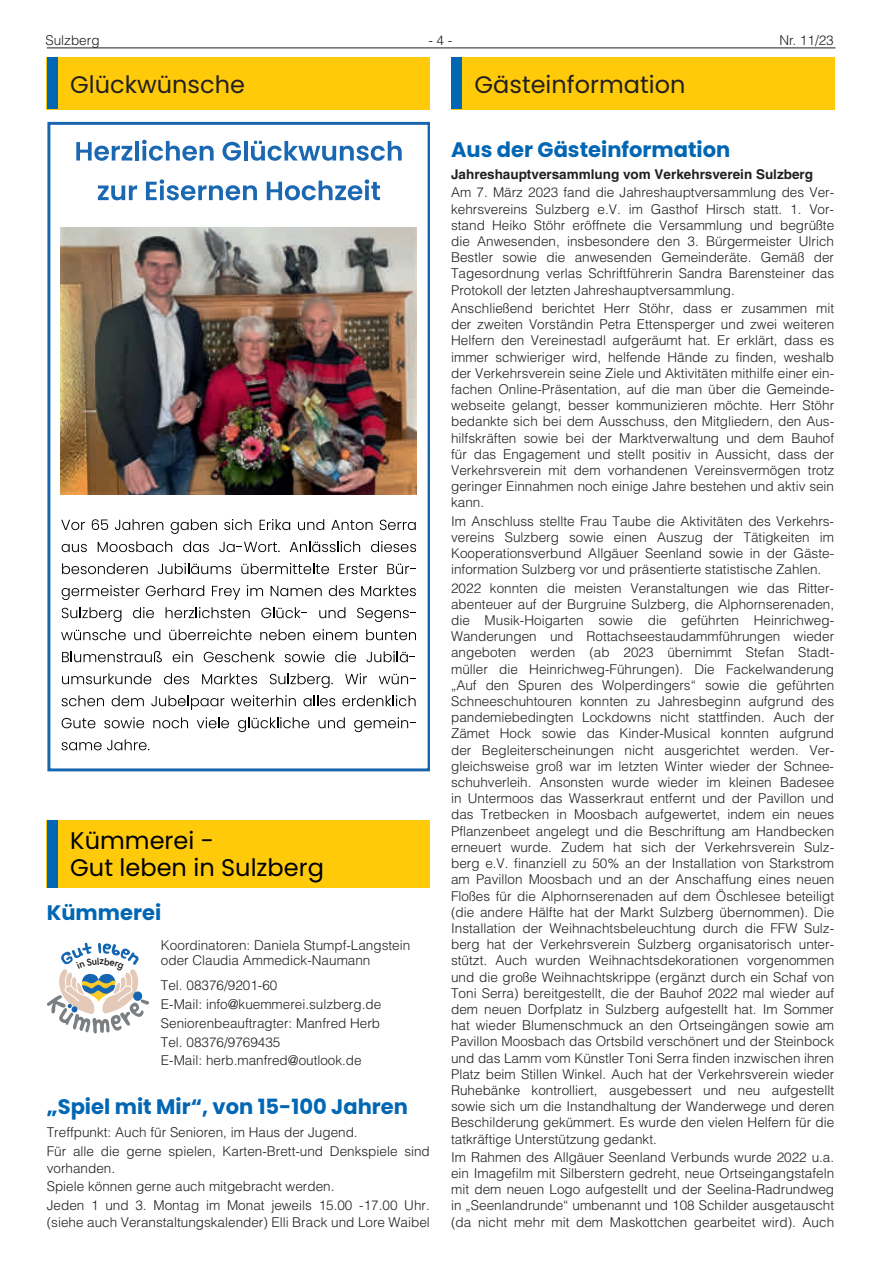
<style>
.page{position:relative;width:881px;height:1263px;background:#fff}
.page>*{position:absolute;margin:0;border:0;box-sizing:border-box;transform-origin:0 0}
.t1{font:24px "Poppins";color:#231f20}
.t2{font:24px/27.3px "Poppins Regular 2";color:#000}
.t3{font:700 21px "Poppins";color:#0166b3}
.t4{font:300 13.5px/16.2px "Helvetica LT";color:#231f20;text-align:justify}
.t5{font:700 13.5px "Helvetica LT";color:#231f20}
</style>
<div class="page">
<hr style="left:47px;top:48px;width:788px;height:1px;background:#231f20">
<div style="left:451px;top:57px;width:382px;height:52px;background:#feca0a"></div>
<div style="left:451px;top:57px;width:10px;height:52px;background:#0166b3"></div>
<div style="left:47px;top:57px;width:382px;height:52px;background:#feca0a"></div>
<div style="left:47px;top:57px;width:10px;height:52px;background:#0166b3"></div>
<div style="left:47px;top:122px;width:382px;height:649px;border:3px solid #1665af"></div>
<svg style="left:76px;top:142px;width:56px;height:19px"></svg>
<hr style="left:135px;top:141px;width:4px;height:19px;background:#1a68b2">
<svg style="left:142px;top:140px;width:71px;height:21px"></svg>
<svg style="left:222px;top:142px;width:19px;height:19px"></svg>
<hr style="left:244px;top:141px;width:3px;height:19px;background:#1a68b2">
<svg style="left:251px;top:141px;width:150px;height:20px"></svg>
<svg style="left:98px;top:185px;width:39px;height:15px"></svg>
<svg style="left:146px;top:179px;width:111px;height:21px"></svg>
<svg style="left:267px;top:179px;width:113px;height:21px"></svg>
<img style="left:61px;top:228px;width:355px;height:266px">
<svg style="left:61px;top:520px;width:24px;height:10px"></svg>
<svg style="left:92px;top:519px;width:16px;height:11px"></svg>
<svg style="left:115px;top:519px;width:48px;height:11px"></svg>
<svg style="left:171px;top:519px;width:46px;height:15px"></svg>
<svg style="left:224px;top:519px;width:27px;height:11px"></svg>
<svg style="left:259px;top:519px;width:31px;height:11px"></svg>
<svg style="left:298px;top:519px;width:26px;height:11px"></svg>
<svg style="left:331px;top:520px;width:41px;height:10px"></svg>
<svg style="left:379px;top:520px;width:36px;height:10px"></svg>
<svg style="left:62px;top:544px;width:25px;height:8px"></svg>
<svg style="left:98px;top:541px;width:74px;height:11px"></svg>
<svg style="left:183px;top:541px;width:26px;height:11px"></svg>
<svg style="left:219px;top:542px;width:60px;height:10px"></svg>
<svg style="left:289px;top:541px;width:71px;height:11px"></svg>
<svg style="left:371px;top:541px;width:45px;height:11px"></svg>
<svg style="left:62px;top:563px;width:86px;height:11px"></svg>
<svg style="left:158px;top:563px;width:73px;height:11px"></svg>
<svg style="left:241px;top:563px;width:88px;height:11px"></svg>
<svg style="left:339px;top:564px;width:38px;height:10px"></svg>
<svg style="left:387px;top:564px;width:28px;height:10px"></svg>
<svg style="left:62px;top:585px;width:77px;height:15px"></svg>
<svg style="left:146px;top:585px;width:58px;height:11px"></svg>
<svg style="left:212px;top:586px;width:28px;height:14px"></svg>
<svg style="left:247px;top:585px;width:16px;height:11px"></svg>
<svg style="left:270px;top:586px;width:51px;height:10px"></svg>
<svg style="left:329px;top:585px;width:25px;height:11px"></svg>
<svg style="left:361px;top:585px;width:54px;height:11px"></svg>
<svg style="left:62px;top:607px;width:59px;height:15px"></svg>
<svg style="left:133px;top:607px;width:21px;height:11px"></svg>
<svg style="left:165px;top:607px;width:85px;height:11px"></svg>
<svg style="left:261px;top:607px;width:46px;height:11px"></svg>
<svg style="left:319px;top:607px;width:26px;height:11px"></svg>
<svg style="left:357px;top:608px;width:58px;height:14px"></svg>
<svg style="left:61px;top:629px;width:65px;height:11px"></svg>
<svg style="left:134px;top:629px;width:26px;height:11px"></svg>
<svg style="left:169px;top:629px;width:82px;height:11px"></svg>
<svg style="left:260px;top:629px;width:44px;height:11px"></svg>
<svg style="left:313px;top:629px;width:44px;height:11px"></svg>
<svg style="left:366px;top:629px;width:50px;height:11px"></svg>
<svg style="left:62px;top:651px;width:100px;height:11px"></svg>
<svg style="left:173px;top:651px;width:19px;height:11px"></svg>
<svg style="left:204px;top:651px;width:70px;height:11px"></svg>
<svg style="left:284px;top:651px;width:40px;height:11px"></svg>
<svg style="left:335px;top:651px;width:21px;height:11px"></svg>
<svg style="left:366px;top:651px;width:49px;height:11px"></svg>
<svg style="left:62px;top:673px;width:89px;height:11px"></svg>
<svg style="left:164px;top:673px;width:25px;height:11px"></svg>
<svg style="left:202px;top:673px;width:55px;height:11px"></svg>
<svg style="left:270px;top:673px;width:62px;height:15px"></svg>
<svg style="left:345px;top:673px;width:22px;height:11px"></svg>
<svg style="left:378px;top:674px;width:37px;height:10px"></svg>
<svg style="left:62px;top:695px;width:42px;height:11px"></svg>
<svg style="left:112px;top:695px;width:32px;height:11px"></svg>
<svg style="left:151px;top:695px;width:73px;height:15px"></svg>
<svg style="left:231px;top:695px;width:65px;height:11px"></svg>
<svg style="left:303px;top:695px;width:32px;height:11px"></svg>
<svg style="left:342px;top:695px;width:73px;height:11px"></svg>
<svg style="left:62px;top:718px;width:33px;height:10px"></svg>
<svg style="left:104px;top:717px;width:40px;height:11px"></svg>
<svg style="left:153px;top:717px;width:35px;height:11px"></svg>
<svg style="left:197px;top:717px;width:32px;height:11px"></svg>
<svg style="left:238px;top:717px;width:71px;height:15px"></svg>
<svg style="left:318px;top:717px;width:26px;height:11px"></svg>
<svg style="left:354px;top:717px;width:61px;height:15px"></svg>
<svg style="left:62px;top:742px;width:39px;height:8px"></svg>
<svg style="left:107px;top:739px;width:42px;height:11px"></svg>
<div style="left:47px;top:820px;width:382px;height:68px;background:#feca0a"></div>
<div style="left:47px;top:820px;width:10px;height:68px;background:#0166b3"></div>
<svg style="left:47px;top:943px;width:102px;height:90px"></svg>
<p class="t4" style="left:45px;top:32px;width:56px">Sulzberg</p>
<p class="t4" style="left:428px;top:32px;width:26px">- 4 -</p>
<p class="t4" style="left:779px;top:32px;width:56px">Nr. 11/23</p>
<h1 class="t1" style="left:474px;top:71px;width:212px">Gästeinformation</h1>
<h1 class="t1" style="left:70px;top:71px;width:176px">Glückwünsche</h1>
<h1 class="t2" style="left:70px;top:827px;width:255px">Kümmerei -<br>Gut leben in Sulzberg</h1>
<h2 class="t3" style="left:47px;top:901px;width:116px">Kümmerei</h2>
<p class="t4" style="left:161px;top:938px;width:251px;line-height:15px">Koordinatoren: Daniela Stumpf-Langstein oder Claudia Ammedick-Naumann</p>
<p class="t4" style="left:161px;top:976px;width:222px;line-height:18.8px;text-align:left">Tel. 08376/9201-60<br>E-Mail: info@kuemmerei.sulzberg.de<br>Seniorenbeauftragter: Manfred Herb<br>Tel. 08376/9769435<br>E-Mail: herb.manfred@outlook.de</p>
<h2 class="t3" style="left:47px;top:1095px;width:362px">„Spiel mit Mir“, von 15-100 Jahren</h2>
<p class="t4" style="left:47px;top:1123px;width:384px;line-height:18.8px">Treffpunkt: Auch für Senioren, im Haus der Jugend.<br>Für alle die gerne spielen, Karten-Brett-und Denkspiele sind</p>
<p class="t4" style="left:47px;top:1158px;width:384px;line-height:18.8px;text-align:left">vorhanden.<br>Spiele können gerne auch mitgebracht werden.<br>Jeden 1 und 3. Montag im Monat jeweils 15.00 -17.00 Uhr.</p>
<p class="t4" style="left:47px;top:1214px;width:384px">(siehe auch Veranstaltungskalender) Elli Brack und Lore Waibel</p>
<h2 class="t3" style="left:451px;top:137px;width:280px">Aus der Gästeinformation</h2>
<p class="t5" style="left:451px;top:166px;width:363px">Jahreshauptversammlung vom Verkehrsverein Sulzberg</p>
<p class="t4" style="left:451px;top:184px;width:384px">Am 7. März 2023 fand die Jahreshauptversammlung des Ver&shy;kehrsvereins Sulzberg e.V. im Gasthof Hirsch statt. 1. Vor&shy;stand Heiko Stöhr eröffnete die Versammlung und begrüßte die Anwesenden, insbesondere den 3. Bürgermeister Ulrich Bestler sowie die anwesenden Gemeinderäte. Gemäß der Tagesordnung verlas Schriftführerin Sandra Barensteiner das Protokoll der letzten Jahreshauptversammlung.</p>
<p class="t4" style="left:451px;top:300px;width:384px">Anschließend berichtet Herr Stöhr, dass er zusammen mit der zweiten Vorständin Petra Ettensperger und zwei weiteren Helfern den Vereinestadl aufgeräumt hat. Er erklärt, dass es immer schwieriger wird, helfende Hände zu finden, weshalb der Verkehrsverein seine Ziele und Aktivitäten mithilfe einer ein&shy;fachen Online-Präsentation, auf die man über die Gemeinde&shy;webseite gelangt, besser kommunizieren möchte. Herr Stöhr bedankte sich bei dem Ausschuss, den Mitgliedern, den Aus&shy;hilfskräften sowie bei der Marktverwaltung und dem Bauhof für das Engagement und stellt positiv in Aussicht, dass der Verkehrsverein mit dem vorhandenen Vereinsvermögen trotz geringer Einnahmen noch einige Jahre bestehen und aktiv sein kann.</p>
<p class="t4" style="left:451px;top:513px;width:384px">Im Anschluss stellte Frau Taube die Aktivitäten des Verkehrs&shy;vereins Sulzberg sowie einen Auszug der Tätigkeiten im Kooperationsverbund Allgäuer Seenland sowie in der Gäste&shy;information Sulzberg vor und präsentierte statistische Zahlen.</p>
<p class="t4" style="left:451px;top:580px;width:384px">2022 konnten die meisten Veranstaltungen wie das Ritter&shy;abenteuer auf der Burgruine Sulzberg, die Alphornserenaden, die Musik-Hoigarten sowie die geführten Heinrichweg-Wanderungen und Rottachseestaudammführungen wieder angeboten werden (ab 2023 übernimmt Stefan Stadt&shy;müller die Heinrichweg-Führungen). Die Fackelwanderung „Auf den Spuren des Wolperdingers“ sowie die geführten Schneeschuhtouren konnten zu Jahresbeginn aufgrund des pandemiebedingten Lockdowns nicht stattfinden. Auch der Zämet Hock sowie das Kinder-Musical konnten aufgrund der Begleiterscheinungen nicht ausgerichtet werden. Ver&shy;gleichsweise groß war im letzten Winter wieder der Schnee&shy;schuhverleih. Ansonsten wurde wieder im kleinen Badesee in Untermoos das Wasserkraut entfernt und der Pavillon und das Tretbecken in Moosbach aufgewertet, indem ein neues Pflanzenbeet angelegt und die Beschriftung am Handbecken erneuert wurde. Zudem hat sich der Verkehrsverein Sulz&shy;berg e.V. finanziell zu 50% an der Installation von Starkstrom am Pavillon Moosbach und an der Anschaffung eines neuen Floßes für die Alphornserenaden auf dem Öschlesee beteiligt (die andere Hälfte hat der Markt Sulzberg übernommen). Die Installation der Weihnachtsbeleuchtung durch die FFW Sulz&shy;berg hat der Verkehrsverein Sulzberg organisatorisch unter&shy;stützt. Auch wurden Weihnachtsdekorationen vorgenommen und die große Weihnachtskrippe (ergänzt durch ein Schaf von Toni Serra) bereitgestellt, die der Bauhof 2022 mal wieder auf dem neuen Dorfplatz in Sulzberg aufgestellt hat. Im Sommer hat wieder Blumenschmuck an den Ortseingängen sowie am Pavillon Moosbach das Ortsbild verschönert und der Steinbock und das Lamm vom Künstler Toni Serra finden inzwischen ihren Platz beim Stillen Winkel. Auch hat der Verkehrsverein wieder Ruhebänke kontrolliert, ausgebessert und neu aufgestellt sowie sich um die Instandhaltung der Wanderwege und deren Beschilderung gekümmert. Es wurde den vielen Helfern für die tatkräftige Unterstützung gedankt.</p>
<p class="t4" style="left:451px;top:1149px;width:384px">Im Rahmen des Allgäuer Seenland Verbunds wurde 2022 u.a. ein Imagefilm mit Silberstern gedreht, neue Ortseingangstafeln mit dem neuen Logo aufgestellt und der Seelina-Radrundweg in „Seenlandrunde“ umbenannt und 108 Schilder ausgetauscht (da nicht mehr mit dem Maskottchen gearbeitet wird). Auch</p>
</div>
